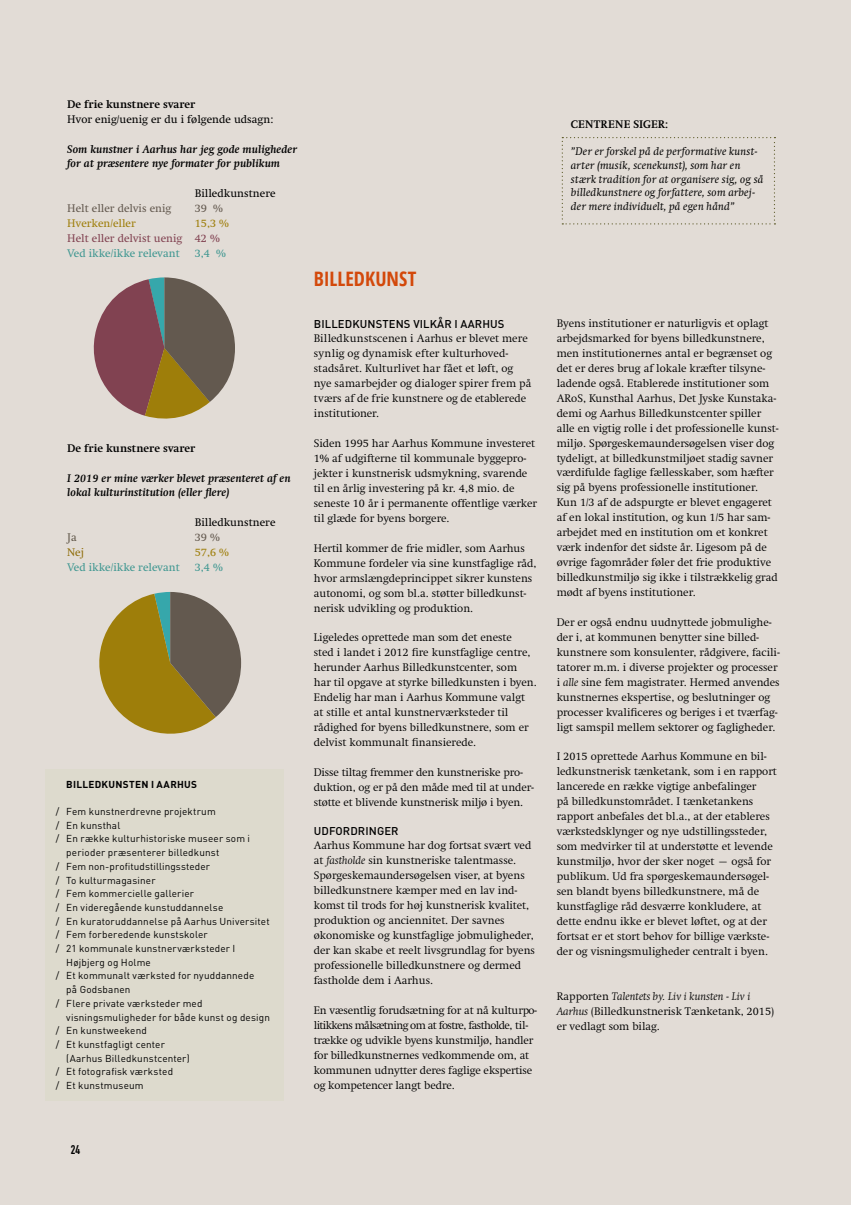
<style>
.page{position:relative;width:851px;height:1205px;background:#fff}
.page>*{position:absolute;margin:0;border:0;box-sizing:border-box;transform-origin:0 0}
.t1{font:700 condensed 19.88px "Open Sans";color:#d3490b}
.t2{font:700 12.5px "DIN Condensed";color:#000}
.t3{font:300 11.25px/15px "Swift LT Std";color:#000}
.t4{font:italic 11.25px/13.8px "Swift LT Std";letter-spacing:.02em;color:#000}
.t5{font:italic 700 11.25px/15px "Swift LT Std";color:#000}
.t6{font:11.25px "Swift LT Std";color:#000}
.t7{font:700 11.25px "Swift LT Std";color:#000}
.t8{font:11.25px "Swift LT Std";color:#3f9791}
.t9{font:500 11.25px "DIN Pro";letter-spacing:.01em;color:#000}
.t10{font:11.25px "Swift LT Std";color:#63594f}
.t11{font:11.25px "Swift LT Std";color:#814251}
.t12{font:11.25px "Swift LT Std";color:#9e7e0a}
.t13{font:11.25px "Swift LT Std";color:#906e0c}
.t14{font:11.25px "Swift LT Std";color:#5f5648}
.t15{font:10px "DIN Pro";letter-spacing:.015em;color:#000}
.t16{font:700 10px "DIN Pro";letter-spacing:.03em;color:#000}
.s1{font-style:italic}
</style>
<div class="page">
<div style="left:0;top:0;width:850px;height:1205px;background:#e2dcd6"></div>
<div style="left:45px;top:769px;width:239px;height:332px;background:#dddacd"></div>
<svg style="left:93px;top:277px;width:142px;height:142px"></svg>
<svg style="left:99px;top:592px;width:142px;height:142px"></svg>
<svg style="left:561px;top:137px;width:214px;height:87px"></svg>
<p class="t7" style="left:67px;top:98px;width:130px">De frie kunstnere svarer</p>
<p class="t6" style="left:67px;top:113px;width:208px">Hvor enig/uenig er du i følgende udsagn:</p>
<p class="t5" style="left:67px;top:141px;width:231px">Som kunstner i Aarhus har jeg gode muligheder for at præsentere nye formater for publikum</p>
<p class="t6" style="left:195px;top:187px;width:82px">Billedkunstnere</p>
<p class="t10" style="left:67px;top:202px;width:106px">Helt eller delvis enig</p>
<p class="t10" style="left:195px;top:202px;width:30px">39 %</p>
<p class="t12" style="left:67px;top:217px;width:70px">Hverken/eller</p>
<p class="t12" style="left:195px;top:217px;width:36px">15,3 %</p>
<p class="t11" style="left:67px;top:232px;width:154px">Helt eller delvist uenig 42 %</p>
<p class="t8" style="left:67px;top:247px;width:114px">Ved ikke/ikke relevant</p>
<p class="t8" style="left:195px;top:247px;width:33px">3,4 %</p>
<p class="t7" style="left:67px;top:442px;width:130px">De frie kunstnere svarer</p>
<p class="t5" style="left:67px;top:470px;width:225px">I 2019 er mine værker blevet præsenteret af en lokal kulturinstitution (eller flere)</p>
<p class="t6" style="left:195px;top:516px;width:82px">Billedkunstnere</p>
<p class="t14" style="left:67px;top:531px;width:11px">Ja</p>
<p class="t10" style="left:195px;top:531px;width:26px">39 %</p>
<p class="t13" style="left:67px;top:546px;width:18px">Nej</p>
<p class="t12" style="left:195px;top:546px;width:36px">57,6 %</p>
<p class="t8" style="left:67px;top:561px;width:114px">Ved ikke/ikke relevant</p>
<p class="t8" style="left:195px;top:561px;width:30px">3,4 %</p>
<p class="t16" style="left:66px;top:777px;width:132px">BILLEDKUNSTEN I AARHUS</p>
<p class="t15" style="left:56px;top:804px;width:161px">/ Fem kunstnerdrevne projektrum</p>
<p class="t15" style="left:56px;top:818px;width:66px">/ En kunsthal</p>
<p class="t15" style="left:56px;top:832px;width:196px">/ En række kulturhistoriske museer som i</p>
<p class="t15" style="left:66px;top:846px;width:154px">perioder præsenterer billedkunst</p>
<p class="t15" style="left:56px;top:859px;width:156px">/ Fem non-profitudstillingssteder</p>
<p class="t15" style="left:56px;top:873px;width:101px">/ To kulturmagasiner</p>
<p class="t15" style="left:56px;top:887px;width:140px">/ Fem kommercielle gallerier</p>
<p class="t15" style="left:56px;top:900px;width:169px">/ En videregående kunstuddannelse</p>
<p class="t15" style="left:56px;top:914px;width:215px">/ En kuratoruddannelse på Aarhus Universitet</p>
<p class="t15" style="left:56px;top:928px;width:154px">/ Fem forberedende kunstskoler</p>
<p class="t15" style="left:56px;top:941px;width:181px">/ 21 kommunale kunstnerværksteder I</p>
<p class="t15" style="left:66px;top:955px;width:86px">Højbjerg og Holme</p>
<p class="t15" style="left:56px;top:969px;width:200px">/ Et kommunalt værksted for nyuddannede</p>
<p class="t15" style="left:66px;top:983px;width:66px">på Godsbanen</p>
<p class="t15" style="left:56px;top:996px;width:148px">/ Flere private værksteder med</p>
<p class="t15" style="left:66px;top:1010px;width:205px">visningsmuligheder for både kunst og design</p>
<p class="t15" style="left:56px;top:1024px;width:93px">/ En kunstweekend</p>
<p class="t15" style="left:56px;top:1037px;width:111px">/ Et kunstfagligt center</p>
<p class="t15" style="left:66px;top:1051px;width:125px">(Aarhus Billedkunstcenter)</p>
<p class="t15" style="left:56px;top:1065px;width:119px">/ Et fotografisk værksted</p>
<p class="t15" style="left:56px;top:1078px;width:89px">/ Et kunstmuseum</p>
<h1 class="t1" style="left:314px;top:265px;width:104px">BILLEDKUNST</h1>
<p class="t9" style="left:314px;top:316px;width:192px">BILLEDKUNSTENS VILKÅR I AARHUS</p>
<p class="t3" style="left:314px;top:331px;width:219px">Billedkunstscenen i Aarhus er blevet mere synlig og dynamisk efter kulturhoved&shy;stadsåret. Kulturlivet har fået et løft, og nye samarbejder og dialoger spirer frem på tværs af de frie kunstnere og de etablerede institutioner.</p>
<p class="t3" style="left:314px;top:436px;width:225px">Siden 1995 har Aarhus Kommune investeret 1% af udgifterne til kommunale byggepro&shy;jekter i kunstnerisk udsmykning, svarende til en årlig investering på kr. 4,8 mio. de seneste 10 år i permanente offentlige værker til glæde for byens borgere.</p>
<p class="t3" style="left:314px;top:541px;width:224px">Hertil kommer de frie midler, som Aarhus Kommune fordeler via sine kunstfaglige råd, hvor armslængdeprincippet sikrer kunstens autonomi, og som bl.a. støtter billedkunst&shy;nerisk udvikling og produktion.</p>
<p class="t3" style="left:314px;top:630px;width:224px">Ligeledes oprettede man som det eneste<br>sted i landet i 2012 fire kunstfaglige centre, herunder Aarhus Billedkunstcenter, som har til opgave at styrke billedkunsten i byen.<br>Endelig har man i Aarhus Kommune valgt at stille et antal kunstnerværksteder til rådighed for byens billedkunstnere, som er delvist kommunalt finansierede.</p>
<p class="t3" style="left:314px;top:765px;width:222px">Disse tiltag fremmer den kunstneriske pro&shy;duktion, og er på den måde med til at under&shy;støtte et blivende kunstnerisk miljø i byen.</p>
<p class="t9" style="left:314px;top:823px;width:86px">UDFORDRINGER</p>
<p class="t3" style="left:314px;top:838px;width:223px">Aarhus Kommune har dog fortsat svært ved at <span class="s1">fastholde</span> sin kunstneriske talentmasse.<br>Spørgeskemaundersøgelsen viser, at byens billedkunstnere kæmper med en lav ind&shy;komst til trods for høj kunstnerisk kvalitet, produktion og anciennitet. Der savnes økonomiske og kunstfaglige jobmuligheder, der kan skabe et reelt livsgrundlag for byens professionelle billedkunstnere og dermed fastholde dem i Aarhus.</p>
<p class="t3" style="left:314px;top:1003px;width:225px">En væsentlig forudsætning for at nå kulturpo&shy;litikkens målsætning om at fostre, fastholde, til&shy;trække og udvikle byens kunstmiljø, handler for billedkunstnernes vedkommende om, at kommunen udnytter deres faglige ekspertise og kompetencer langt bedre.</p>
<p class="t7" style="left:570px;top:118px;width:99px">CENTRENE SIGER:</p>
<p class="t4" style="left:570px;top:145px;width:194px">”Der er forskel på de performative kunst&shy;arter (musik, scenekunst), som har en stærk tradition for at organisere sig, og så billedkunstnere og forfattere, som arbej&shy;der mere individuelt, på egen hånd”</p>
<p class="t3" style="left:556px;top:316px;width:223px">Byens institutioner er naturligvis et oplagt arbejdsmarked for byens billedkunstnere, men institutionernes antal er begrænset og det er deres brug af lokale kræfter tilsyne&shy;ladende også. Etablerede institutioner som ARoS, Kunsthal Aarhus, Det Jyske Kunstaka&shy;demi og Aarhus Billedkunstcenter spiller alle en vigtig rolle i det professionelle kunst&shy;miljø. Spørgeskemaundersøgelsen viser dog tydeligt, at billedkunstmiljøet stadig savner værdifulde faglige fællesskaber, som hæfter sig på byens professionelle institutioner.<br>Kun 1/3 af de adspurgte er blevet engageret af en lokal institution, og kun 1/5 har sam&shy;arbejdet med en institution om et konkret værk indenfor det sidste år. Ligesom på de øvrige fagområder føler det frie produktive billedkunstmiljø sig ikke i tilstrækkelig grad mødt af byens institutioner.</p>
<p class="t3" style="left:556px;top:615px;width:225px">Der er også endnu uudnyttede jobmulighe&shy;der i, at kommunen benytter sine billed&shy;kunstnere som konsulenter, rådgivere, facili&shy;tatorer m.m. i diverse projekter og processer i <span class="s1">alle</span> sine fem magistrater. Hermed anvendes kunstnernes ekspertise, og beslutninger og processer kvalificeres og beriges i et tværfag&shy;ligt samspil mellem sektorer og fagligheder.</p>
<p class="t3" style="left:556px;top:749px;width:221px">I 2015 oprettede Aarhus Kommune en bil&shy;ledkunstnerisk tænketank, som i en rapport lancerede en række vigtige anbefalinger<br>på billedkunstområdet. I tænketankens rapport anbefales det bl.a., at der etableres værkstedsklynger og nye udstillingssteder, som medvirker til at understøtte et levende kunstmiljø, hvor der sker noget – også for publikum. Ud fra spørgeskemaundersøgel&shy;sen blandt byens billedkunstnere, må de kunstfaglige råd desværre konkludere, at dette endnu ikke er blevet løftet, og at der fortsat er et stort behov for billige værkste&shy;der og visningsmuligheder centralt i byen.</p>
<p class="t3" style="left:556px;top:988px;width:219px">Rapporten <span class="s1">Talentets by. Liv i kunsten - Liv i<br>Aarhus</span> (Billedkunstnerisk Tænketank, 2015) er vedlagt som bilag.</p>
<p class="t2" style="left:71px;top:1141px;width:11px">24</p>
</div>
